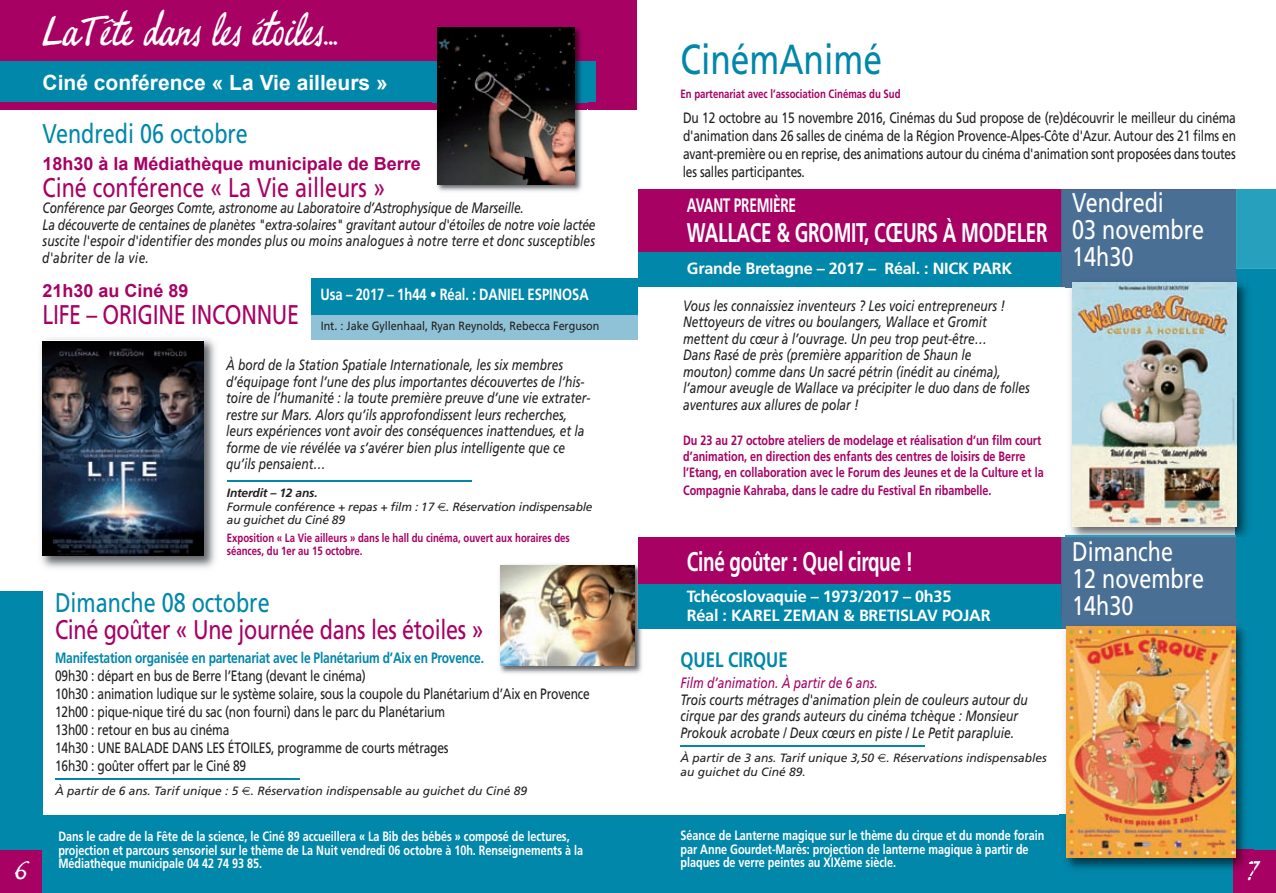
<style>
.page{position:relative;width:1276px;height:893px;background:#fff}
.page>*{position:absolute;margin:0;border:0;box-sizing:border-box;transform-origin:0 0}
.t1{font:42px "Frutiger";color:#0087aa;scale:.8 1}
.t2{font:40.5px "Rail Script";letter-spacing:-.02em;color:#fff;scale:.95 1}
.t3{font:27px "Frutiger";letter-spacing:-.015em;color:#a70164;scale:.8 1}
.t4{font:700 27px "Frutiger";letter-spacing:-.015em;color:#fff;scale:.7 1}
.t5{font:27px/27px "Frutiger";color:#fff;scale:.8 1}
.t6{font:27px "Frutiger";color:#0087aa;scale:.8 1}
.t7{font:25.5px "Rail Script";color:#fff}
.t8{font:700 21px "Arial";color:#fff}
.t9{font:700 21px "Frutiger";color:#0087aa;scale:.8 1}
.t10{font:700 19.5px "Frutiger";letter-spacing:-.015em;color:#fff;scale:.7 1}
.t11{font:700 18px "Arial";color:#a70164}
.t12{font:700 16.2px/19.5px "Frutiger";letter-spacing:-.015em;color:#fff}
.t13{font:700 16.2px "Frutiger";letter-spacing:-.015em;color:#fff;scale:.8 1}
.t14{font:italic 15px/16.5px "Frutiger";color:#231f20;scale:.8 1}
.t15{font:15px/18px "Frutiger";letter-spacing:-.015em;color:#231f20;scale:.8 1}
.t16{font:700 15px "Frutiger";letter-spacing:-.015em;color:#0087aa;scale:.8 1}
.t17{font:italic 15px "Frutiger";color:#a70164;scale:.8 1}
.t18{font:700 13.5px/13.5px "Frutiger";color:#fff;scale:.8 1}
.t19{font:700 13.5px/16.5px "Frutiger";color:#a70164;scale:.8 1}
.t20{font:italic 12px/13.5px "Frutiger";color:#231f20}
.t21{font:700 12px/13.5px "Frutiger";color:#a70164;scale:.8 1}
.t22{font:12px "Frutiger";color:#231f20;scale:.9 1}
.t23{font:italic 700 12px "Frutiger";letter-spacing:-.015em;color:#231f20}
</style>
<div class="page">
<div style="left:638px;top:815px;width:595px;height:78px;background:#0087aa"></div>
<div style="left:1235px;top:269px;width:41px;height:624px;background:#0087aa"></div>
<div style="left:0;top:591px;width:43px;height:302px;background:#0087aa"></div>
<div style="left:1233px;top:850px;width:43px;height:43px;background:#a70164"></div>
<div style="left:0;top:850px;width:43px;height:43px;background:#a70164"></div>
<div style="left:43px;top:815px;width:594px;height:78px;background:#0087aa"></div>
<img style="left:41px;top:338px;width:175px;height:230px">
<img style="left:43px;top:341px;width:160px;height:215px">
<div style="left:0;top:0;width:637px;height:110px;background:#a70164"></div>
<div style="left:0;top:61px;width:595px;height:41px;background:#0087aa"></div>
<hr style="left:227px;top:480px;width:244px;height:1px;background:#0087aa">
<img style="left:432px;top:27px;width:155px;height:164px">
<img style="left:438px;top:28px;width:136px;height:156px">
<div style="left:311px;top:310px;width:327px;height:30px;background:#8fc2d7"></div>
<div style="left:311px;top:278px;width:327px;height:37px;background:#0087aa"></div>
<img style="left:499px;top:564px;width:143px;height:110px">
<img style="left:501px;top:565px;width:134px;height:101px">
<hr style="left:56px;top:778px;width:244px;height:2px;background:#0087aa">
<hr style="left:680px;top:745px;width:245px;height:2px;background:#0087aa">
<div style="left:638px;top:189px;width:598px;height:98px;background:#a70164"></div>
<svg style="left:1061px;top:189px;width:215px;height:98px;background:#42779c"></svg>
<div style="left:638px;top:252px;width:423px;height:35px;background:#0087aa"></div>
<img style="left:1066px;top:275px;width:189px;height:262px">
<img style="left:1073px;top:283px;width:163px;height:243px">
<div style="left:638px;top:537px;width:598px;height:92px;background:#a70164"></div>
<img style="left:1066px;top:536px;width:170px;height:1px">
<div style="left:638px;top:584px;width:423px;height:45px;background:#0087aa"></div>
<img style="left:1060px;top:631px;width:6px;height:184px">
<img style="left:1235px;top:629px;width:18px;height:221px">
<img style="left:1233px;top:850px;width:12px;height:18px">
<img style="left:1249px;top:861px;width:4px;height:15px">
<div style="left:1061px;top:537px;width:180px;height:92px;background:#4a6f95"></div>
<img style="left:1066px;top:626px;width:169px;height:232px">
<h2 class="t2" style="left:43px;top:16px;width:313px">La Tête dans les étoiles…</h2>
<h3 class="t8" style="left:43px;top:71px;width:347px">Ciné conférence « La Vie ailleurs »</h3>
<h3 class="t6" style="left:43px;top:123px;width:258px">Vendredi 06 octobre</h3>
<p class="t11" style="left:43px;top:153px;width:380px">18h30 à la Médiathèque municipale de Berre</p>
<h3 class="t3" style="left:43px;top:176px;width:429px">Ciné conférence « La Vie ailleurs »</h3>
<p class="t14" style="left:42px;top:201px;width:693px">Conférence par Georges Comte, astronome au Laboratoire d’Astrophysique de Marseille.<br>La découverte de centaines de planètes "extra-solaires" gravitant autour d'étoiles de notre voie lactée suscite l'espoir d'identifier des mondes plus ou moins analogues à notre terre et donc susceptibles d'abriter de la vie.</p>
<p class="t11" style="left:43px;top:281px;width:148px">21h30 au Ciné 89</p>
<h3 class="t3" style="left:43px;top:304px;width:322px">LIFE – ORIGINE INCONNUE</h3>
<p class="t13" style="left:320px;top:288px;width:337px">Usa – 2017 – 1h44 • Réal. : DANIEL ESPINOSA</p>
<p class="t22" style="left:321px;top:321px;width:311px">Int. : Jake Gyllenhaal, Ryan Reynolds, Rebecca Ferguson</p>
<p class="t14" style="left:226px;top:358px;width:457px">À bord de la Station Spatiale Internationale, les six membres d’équipage font l’une des plus importantes découvertes de l’his&shy;toire de l’humanité : la toute première preuve d’une vie extrater&shy;restre sur Mars. Alors qu’ils approfondissent leurs recherches, leurs expériences vont avoir des conséquences inattendues, et la forme de vie révélée va s’avérer bien plus intelligente que ce qu’ils pensaient…</p>
<p class="t23" style="left:227px;top:488px;width:92px">Interdit – 12 ans.</p>
<p class="t20" style="left:227px;top:501px;width:367px">Formule conférence + repas + film : 17 . Réservation indispensable au guichet du Ciné 89</p>
<p class="t21" style="left:227px;top:532px;width:430px">Exposition « La Vie ailleurs » dans le hall du cinéma, ouvert aux horaires des séances, du 1er au 15 octobre.</p>
<h3 class="t6" style="left:55px;top:592px;width:270px">Dimanche 08 octobre</h3>
<h3 class="t3" style="left:55px;top:619px;width:537px">Ciné goûter « Une journée dans les étoiles »</h3>
<p class="t16" style="left:55px;top:651px;width:538px">Manifestation organisée en partenariat avec le Planétarium d’Aix en Provence.</p>
<p class="t15" style="left:55px;top:668px;width:670px">09h30 : départ en bus de Berre l’Etang (devant le cinéma)<br>10h30 : animation ludique sur le système solaire, sous la coupole du Planétarium d’Aix en Provence 12h00 : pique-nique tiré du sac (non fourni) dans le parc du Planétarium<br>13h00 : retour en bus au cinéma<br>14h30 : UNE BALADE DANS LES ÉTOILES, programme de courts métrages<br>16h30 : goûter offert par le Ciné 89</p>
<p class="t20" style="left:55px;top:785px;width:474px">À partir de 6 ans. Tarif unique : 5 . Réservation indispensable au guichet du Ciné 89</p>
<h1 class="t1" style="left:680px;top:43px;width:253px">CinémAnimé</h1>
<p class="t21" style="left:680px;top:88px;width:276px">En partenariat avec l’association Cinémas du Sud</p>
<p class="t15" style="left:683px;top:109px;width:693px;text-align:justify">Du 12 octobre au 15 novembre 2016, Cinémas du Sud propose de (re)découvrir le meilleur du cinéma d'animation dans 26 salles de cinéma de la Région Provence-Alpes-Côte d'Azur. Autour des 21 films en avant-première ou en reprise, des animations autour du cinéma d'animation sont proposées dans toutes les salles participantes.</p>
<h3 class="t10" style="left:687px;top:198px;width:158px">AVANT PREMIÈRE</h3>
<h3 class="t4" style="left:687px;top:222px;width:517px">WALLACE &amp; GROMIT, CŒURS À MODELER</h3>
<p class="t12" style="left:687px;top:260px;width:327px">Grande Bretagne – 2017 – Réal. : NICK PARK</p>
<p class="t14" style="left:683px;top:299px;width:435px">Vous les connaissiez inventeurs ? Les voici entrepreneurs !<br>Nettoyeurs de vitres ou boulangers, Wallace et Gromit mettent du cœur à l’ouvrage. Un peu trop peut-être…<br>Dans Rasé de près (première apparition de Shaun le<br>mouton) comme dans Un sacré pétrin (inédit au cinéma), l’amour aveugle de Wallace va précipiter le duo dans de folles aventures aux allures de polar !</p>
<p class="t19" style="left:683px;top:433px;width:452px">Du 23 au 27 octobre ateliers de modelage et réalisation d’un film court d’animation, en direction des enfants des centres de loisirs de Berre l’Etang, en collaboration avec le Forum des Jeunes et de la Culture et la Compagnie Kahraba, dans le cadre du Festival En ribambelle.</p>
<h3 class="t4" style="left:687px;top:551px;width:324px">Ciné goûter : Quel cirque !</h3>
<p class="t12" style="left:687px;top:588px;width:305px">Tchécoslovaquie – 1973/2017 – 0h35<br>Réal : KAREL ZEMAN &amp; BRETISLAV POJAR</p>
<h3 class="t9" style="left:680px;top:652px;width:136px">QUEL CIRQUE</h3>
<p class="t17" style="left:680px;top:677px;width:248px">Film d’animation. À partir de 6 ans.</p>
<p class="t14" style="left:680px;top:692px;width:436px">Trois courts métrages d'animation plein de couleurs autour du cirque par des grands auteurs du cinéma tchèque : Monsieur<br>Prokouk acrobate / Deux cœurs en piste / Le Petit parapluie.</p>
<p class="t20" style="left:680px;top:751px;width:368px;line-height:14.4px">À partir de 3 ans. Tarif unique 3,50 . Réservations indispensables au guichet du Ciné 89.</p>
<h3 class="t5" style="left:1072px;top:192px;width:166px">Vendredi<br>03 novembre<br>14h30</h3>
<h3 class="t5" style="left:1072px;top:540px;width:166px">Dimanche<br>12 novembre<br>14h30</h3>
<p class="t18" style="left:58px;top:831px;width:657px">Dans le cadre de la Fête de la science, le Ciné 89 accueillera « La Bib des bébés » composé de lectures, projection et parcours sensoriel sur le thème de La Nuit vendredi 06 octobre à 10h. Renseignements à la<br>Médiathèque municipale 04 42 74 93 85.</p>
<p class="t18" style="left:680px;top:830px;width:456px">Séance de Lanterne magique sur le thème du cirque et du monde forain par Anne Gourdet-Marès: projection de lanterne magique à partir de plaques de verre peintes au XIXème siècle.</p>
<h3 class="t7" style="left:15px;top:861px;width:14px">6</h3>
<h3 class="t7" style="left:1248px;top:861px;width:14px">7</h3>
</div>
